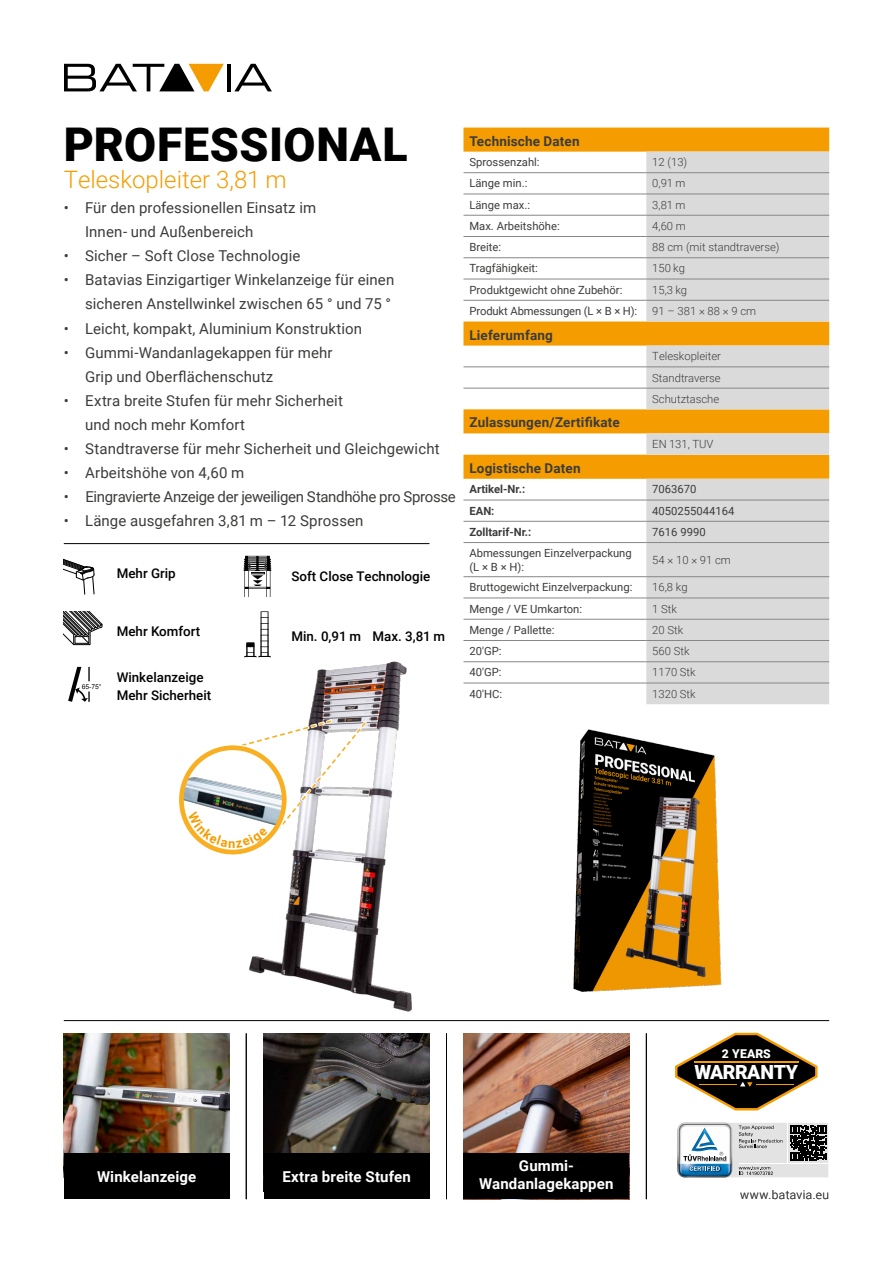
<style>
.page{position:relative;width:893px;height:1263px;background:#fff}
.page>*{position:absolute;margin:0;border:0;box-sizing:border-box;transform-origin:0 0}
.t1{font:900 46.5px "Roboto";letter-spacing:.015em;color:#000}
.t2{font:300 24px "Roboto";color:#f59c00}
.t3{font:900 19.5px "Roboto";letter-spacing:-.025em;color:#fff}
.t4{font:15px/24px "Roboto";letter-spacing:.005em;color:#3c3c3b}
.t5{font:700 15px/18px "Roboto";letter-spacing:.01em;color:#fff;text-align:center}
.t6{font:15px "Roboto";letter-spacing:-.025em;color:#3c3c3b}
.t7{font:700 13.5px "Roboto";letter-spacing:.01em;color:#3c3c3b}
.t8{font:500 13.35px/18.5px "Roboto";color:#000}
.t9{font:900 12.15px "Roboto";letter-spacing:.015em;color:#fff}
.t10{font:300 12px "Roboto";letter-spacing:.035em;color:#3c3c3b}
.t11{font:11.25px/14.2px "Roboto";color:#3c3c3b}
.t12{font:300 11.25px/21.3px "Roboto";color:#3c3c3b;text-align:justify}
.t13{font:700 11.25px "Roboto";color:#3c3c3b}
</style>
<div class="page">
<hr style="left:227px;top:64px;width:4px;height:27px;background:#000">
<svg style="left:234px;top:64px;width:38px;height:27px"></svg>
<svg style="left:64px;top:64px;width:160px;height:27px"></svg>
<hr style="left:64px;top:1020px;width:765px;height:1px;background:#000">
<svg style="left:675px;top:1033px;width:142px;height:77px"></svg>
<svg style="left:677px;top:1122px;width:151px;height:56px"></svg>
<svg style="left:68px;top:666px;width:33px;height:36px"></svg>
<svg style="left:64px;top:611px;width:39px;height:35px"></svg>
<svg style="left:64px;top:559px;width:31px;height:36px"></svg>
<svg style="left:260px;top:611px;width:9px;height:43px"></svg>
<svg style="left:246px;top:642px;width:9px;height:12px"></svg>
<div style="left:237px;top:554px;width:42px;height:44px;background:linear-gradient(to bottom,#fff,#fff)"></div>
<svg style="left:239px;top:556px;width:37px;height:41px"></svg>
<svg style="left:251px;top:573px;width:13px;height:12px"></svg>
<img style="left:244px;top:654px;width:224px;height:358px">
<div style="left:178px;top:744px;width:109px;height:111px;background:#fff"></div>
<img style="left:181px;top:770px;width:79px;height:82px">
<div style="left:179px;top:745px;width:108px;height:109px;border:5px solid #f9af22;border-radius:50%"></div>
<hr style="left:646px;top:1033px;width:1px;height:166px;background:#000">
<hr style="left:446px;top:1033px;width:1px;height:166px;background:#000">
<hr style="left:246px;top:1033px;width:1px;height:166px;background:#000">
<img style="left:264px;top:1033px;width:165px;height:120px">
<img style="left:463px;top:1033px;width:166px;height:120px">
<img style="left:64px;top:1033px;width:166px;height:120px">
<div style="left:264px;top:1153px;width:165px;height:46px;background:#000"></div>
<div style="left:64px;top:1153px;width:166px;height:46px;background:#000"></div>
<div style="left:463px;top:1153px;width:166px;height:46px;background:#000"></div>
<hr style="left:64px;top:543px;width:365px;height:1px;background:#000">
<svg style="left:463px;top:128px;width:366px;height:351px"></svg>
<svg style="left:646px;top:152px;width:183px;height:552px;background:#dcd1bc"></svg>
<hr style="left:463px;top:367px;width:183px;height:1px;background:#878787">
<hr style="left:646px;top:367px;width:183px;height:1px;background:#878787">
<hr style="left:463px;top:619px;width:183px;height:1px;background:#878787">
<hr style="left:646px;top:619px;width:183px;height:1px;background:#878787">
<hr style="left:463px;top:640px;width:183px;height:1px;background:#878787">
<hr style="left:646px;top:640px;width:183px;height:1px;background:#878787">
<hr style="left:463px;top:661px;width:183px;height:1px;background:#878787">
<hr style="left:646px;top:661px;width:183px;height:1px;background:#878787">
<hr style="left:463px;top:683px;width:183px;height:1px;background:#878787">
<hr style="left:646px;top:683px;width:183px;height:1px;background:#878787">
<hr style="left:463px;top:172px;width:183px;height:1px;background:#878787">
<hr style="left:463px;top:194px;width:183px;height:1px;background:#878787">
<hr style="left:463px;top:215px;width:183px;height:1px;background:#878787">
<hr style="left:463px;top:236px;width:183px;height:1px;background:#878787">
<hr style="left:463px;top:257px;width:183px;height:1px;background:#878787">
<hr style="left:463px;top:279px;width:183px;height:1px;background:#878787">
<hr style="left:463px;top:300px;width:183px;height:1px;background:#878787">
<hr style="left:646px;top:172px;width:183px;height:1px;background:#878787">
<hr style="left:646px;top:194px;width:183px;height:1px;background:#878787">
<hr style="left:646px;top:215px;width:183px;height:1px;background:#878787">
<hr style="left:646px;top:236px;width:183px;height:1px;background:#878787">
<hr style="left:646px;top:257px;width:183px;height:1px;background:#878787">
<hr style="left:646px;top:279px;width:183px;height:1px;background:#878787">
<hr style="left:646px;top:300px;width:183px;height:1px;background:#878787">
<hr style="left:646px;top:500px;width:183px;height:1px;background:#878787">
<hr style="left:463px;top:521px;width:183px;height:1px;background:#878787">
<hr style="left:646px;top:521px;width:183px;height:1px;background:#878787">
<hr style="left:463px;top:542px;width:183px;height:1px;background:#878787">
<hr style="left:646px;top:542px;width:183px;height:1px;background:#878787">
<hr style="left:463px;top:576px;width:183px;height:1px;background:#878787">
<hr style="left:646px;top:576px;width:183px;height:1px;background:#878787">
<hr style="left:463px;top:598px;width:183px;height:1px;background:#878787">
<hr style="left:646px;top:598px;width:183px;height:1px;background:#878787">
<hr style="left:463px;top:500px;width:183px;height:1px;background:#878787">
<hr style="left:463px;top:388px;width:183px;height:1px;background:#878787">
<hr style="left:646px;top:388px;width:183px;height:1px;background:#878787">
<img style="left:486px;top:702px;width:321px;height:320px">
<svg style="left:188px;top:719px;width:179px;height:128px"></svg>
<h1 class="t1" style="left:64px;top:112px;width:345px">PROFESSIONAL</h1>
<h2 class="t2" style="left:64px;top:162px;width:224px">Teleskopleiter 3,81 m</h2>
<p class="t4" style="left:85px;top:196px;width:233px;text-indent:-21px">• Für den professionellen Einsatz im<br>Innen- und Außenbereich</p>
<p class="t4" style="left:64px;top:244px;width:238px">• Sicher – Soft Close Technologie</p>
<p class="t4" style="left:64px;top:268px;width:332px;text-align:right">• Batavias Einzigartiger Winkelanzeige für einen sicheren Anstellwinkel zwischen 65 ° und 75 °</p>
<p class="t4" style="left:64px;top:316px;width:300px">• Leicht, kompakt, Aluminium Konstruktion</p>
<p class="t4" style="left:85px;top:340px;width:249px;text-indent:-21px">• Gummi-Wandanlagekappen für mehr<br>Grip und Oberflächenschutz</p>
<p class="t4" style="left:85px;top:388px;width:259px;text-indent:-21px">• Extra breite Stufen für mehr Sicherheit und noch mehr Komfort</p>
<p class="t4" style="left:64px;top:436px;width:377px">• Standtraverse für mehr Sicherheit und Gleichgewicht</p>
<p class="t4" style="left:64px;top:460px;width:182px">• Arbeitshöhe von 4,60 m</p>
<p class="t6" style="left:64px;top:486px;width:393px">• Eingravierte Anzeige der jeweiligen Standhöhe pro Sprosse</p>
<p class="t4" style="left:64px;top:508px;width:301px">• Länge ausgefahren 3,81 m – 12 Sprossen</p>
<p class="t8" style="left:117px;top:564px;width:61px">Mehr Grip</p>
<p class="t8" style="left:117px;top:621px;width:85px">Mehr Komfort</p>
<p class="t8" style="left:117px;top:667px;width:96px">Winkelanzeige<br>Mehr Sicherheit</p>
<p class="t8" style="left:291px;top:566px;width:140px">Soft Close Technologie</p>
<p class="t8" style="left:291px;top:626px;width:155px">Min. 0,91 m Max. 3,81 m</p>
<p class="t7" style="left:469px;top:131px;width:112px">Technische Daten</p>
<p class="t11" style="left:469px;top:155px;width:72px">Sprossenzahl:</p>
<p class="t12" style="left:652px;top:151px;width:36px">12 (13)</p>
<p class="t11" style="left:469px;top:176px;width:59px">Länge min.:</p>
<p class="t12" style="left:652px;top:172px;width:35px">0,91 m</p>
<p class="t11" style="left:469px;top:197px;width:62px">Länge max.:</p>
<p class="t12" style="left:652px;top:194px;width:35px">3,81 m</p>
<p class="t11" style="left:469px;top:218px;width:92px">Max. Arbeitshöhe:</p>
<p class="t12" style="left:652px;top:215px;width:35px">4,60 m</p>
<p class="t11" style="left:469px;top:240px;width:33px">Breite:</p>
<p class="t12" style="left:652px;top:236px;width:129px">88 cm (mit standtraverse)</p>
<p class="t11" style="left:469px;top:261px;width:70px">Tragfähigkeit:</p>
<p class="t12" style="left:652px;top:257px;width:34px">150 kg</p>
<p class="t11" style="left:469px;top:282px;width:154px">Produktgewicht ohne Zubehör:</p>
<p class="t12" style="left:652px;top:279px;width:36px">15,3 kg</p>
<p class="t11" style="left:469px;top:303px;width:169px">Produkt Abmessungen (L × B × H):</p>
<p class="t12" style="left:652px;top:300px;width:105px">91 – 381 × 88 × 9 cm</p>
<p class="t7" style="left:469px;top:325px;width:85px">Lieferumfang</p>
<p class="t12" style="left:652px;top:345px;width:70px">Teleskopleiter Standtraverse Schutztasche</p>
<p class="t7" style="left:469px;top:413px;width:152px">Zulassungen/Zertifikate</p>
<p class="t12" style="left:652px;top:433px;width:63px">EN 131, TUV</p>
<p class="t7" style="left:469px;top:458px;width:113px">Logistische Daten</p>
<p class="t13" style="left:469px;top:481px;width:57px">Artikel-Nr.:</p>
<p class="t11" style="left:652px;top:482px;width:46px">7063670</p>
<p class="t13" style="left:469px;top:503px;width:27px">EAN:</p>
<p class="t11" style="left:652px;top:503px;width:84px">4050255044164</p>
<p class="t13" style="left:469px;top:524px;width:63px">Zolltarif-Nr.:</p>
<p class="t11" style="left:652px;top:524px;width:55px">7616 9990</p>
<p class="t11" style="left:469px;top:545px;width:164px">Abmessungen Einzelverpackung (L × B × H):</p>
<p class="t12" style="left:652px;top:549px;width:80px">54 × 10 × 91 cm</p>
<p class="t11" style="left:469px;top:580px;width:164px">Bruttogewicht Einzelverpackung:</p>
<p class="t12" style="left:652px;top:576px;width:37px">16,8 kg</p>
<p class="t11" style="left:469px;top:601px;width:114px">Menge / VE Umkarton:</p>
<p class="t12" style="left:652px;top:597px;width:26px">1 Stk</p>
<p class="t11" style="left:469px;top:622px;width:87px">Menge / Pallette:</p>
<p class="t12" style="left:652px;top:619px;width:32px">20 Stk</p>
<p class="t11" style="left:469px;top:644px;width:34px">20'GP:</p>
<p class="t12" style="left:652px;top:640px;width:39px">560 Stk</p>
<p class="t11" style="left:469px;top:665px;width:34px">40'GP:</p>
<p class="t12" style="left:652px;top:661px;width:45px">1170 Stk</p>
<p class="t11" style="left:469px;top:686px;width:34px">40'HC:</p>
<p class="t12" style="left:652px;top:683px;width:45px">1320 Stk</p>
<p class="t9" style="left:722px;top:1045px;width:51px">2 YEARS</p>
<h3 class="t3" style="left:694px;top:1058px;width:105px">WARRANTY</h3>
<p class="t5" style="left:97px;top:1167px;width:101px">Winkelanzeige</p>
<p class="t5" style="left:282px;top:1167px;width:130px">Extra breite Stufen</p>
<p class="t5" style="left:479px;top:1156px;width:136px">Gummi-<br>Wandanlagekappen</p>
<p class="t10" style="left:740px;top:1186px;width:91px">www.batavia.eu</p>
</div>
